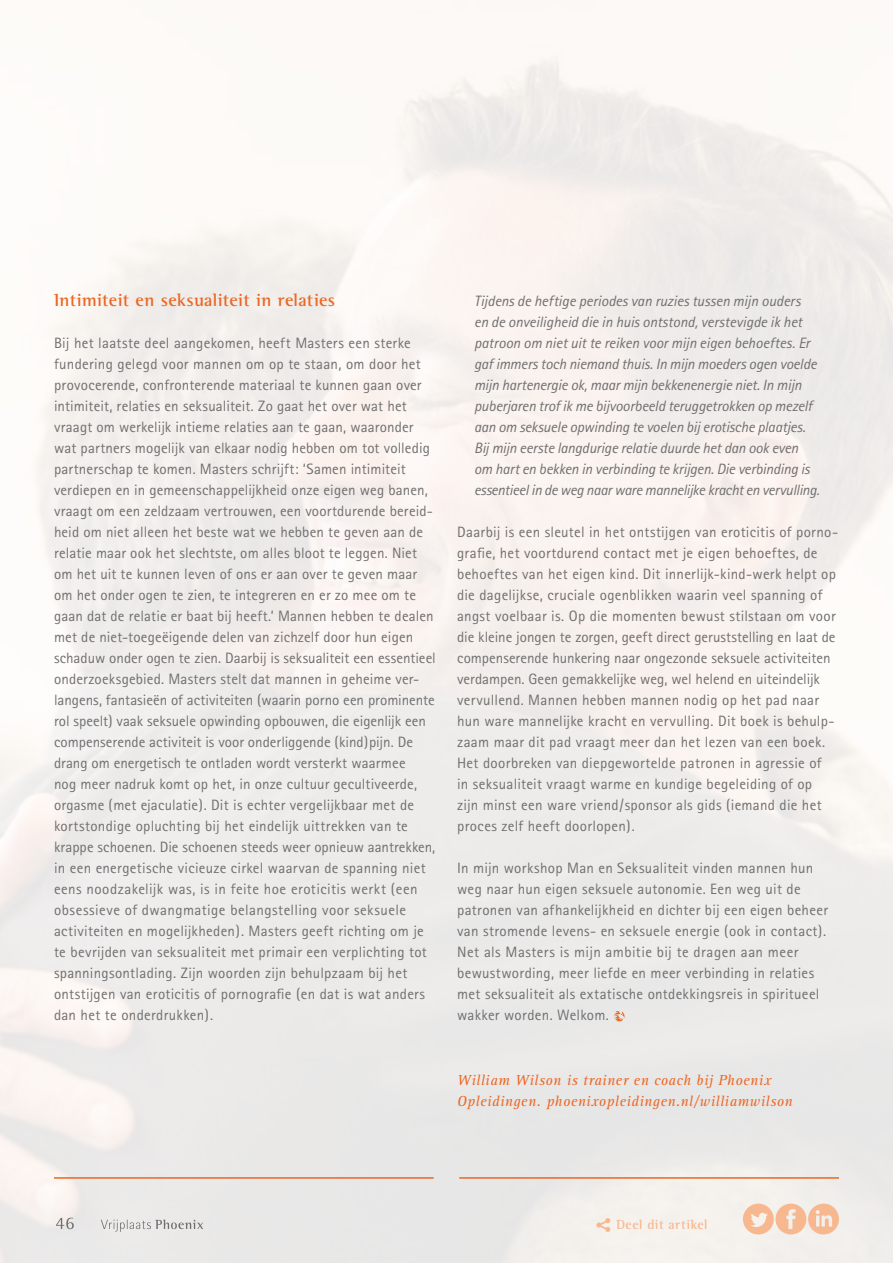
<style>
.page{position:relative;width:893px;height:1263px;background:#fff}
.page>*{position:absolute;margin:0;border:0;box-sizing:border-box;transform-origin:0 0}
.t1{font:700 18px "Rotis Semi Serif";letter-spacing:.015em;color:#ec6623}
.t2{font:15px/21px "Rotis Sans Serif";letter-spacing:.015em;color:#706f6f}
.t3{font:italic 15px/21px "Rotis Sans Serif";letter-spacing:-.01em;color:#706f6f}
.t4{font:italic 15px/21px "Rotis Serif";letter-spacing:.03em;color:#ec6623}
.t5{font:700 13.5px "Rotis Semi Serif";letter-spacing:.03em;color:#f8b88f}
</style>
<div class="page">
<svg style="left:614px;top:1011px;width:11px;height:11px"></svg>
<hr style="left:54px;top:1177px;width:380px;height:2px;background:#ec6623">
<hr style="left:459px;top:1177px;width:380px;height:2px;background:#ec6623">
<svg style="left:56px;top:1217px;width:147px;height:15px;background:#dad9d8"></svg>
<svg style="left:743px;top:1203px;width:96px;height:31px;background:#f6cdb2"></svg>
<svg style="left:596px;top:1218px;width:14px;height:14px"></svg>
<p class="t1" style="left:54px;top:289px;width:283px">Intimiteit en seksualiteit in relaties</p>
<p class="t2" style="left:54px;top:332px;width:383px">Bij het laatste deel aangekomen, heeft Masters een sterke fundering gelegd voor mannen om op te staan, om door het provocerende, confronterende materiaal te kunnen gaan over intimiteit, relaties en seksualiteit. Zo gaat het over wat het vraagt om werkelijk intieme relaties aan te gaan, waaronder wat partners mogelijk van elkaar nodig hebben om tot volledig partnerschap te komen. Masters schrijft: ‘Samen intimiteit verdiepen en in gemeenschappelijkheid onze eigen weg banen, vraagt om een zeldzaam vertrouwen, een voortdurende bereid&shy;heid om niet alleen het beste wat we hebben te geven aan de relatie maar ook het slechtste, om alles bloot te leggen. Niet om het uit te kunnen leven of ons er aan over te geven maar om het onder ogen te zien, te integreren en er zo mee om te gaan dat de relatie er baat bij heeft.’ Mannen hebben te dealen met de niet-toegeëigende delen van zichzelf door hun eigen schaduw onder ogen te zien. Daarbij is seksualiteit een essentieel onderzoeksgebied. Masters stelt dat mannen in geheime ver&shy;langens, fantasieën of activiteiten (waarin porno een prominente rol speelt) vaak seksuele opwinding opbouwen, die eigenlijk een compenserende activiteit is voor onderliggende (kind)pijn. De drang om energetisch te ontladen wordt versterkt waarmee<br>nog meer nadruk komt op het, in onze cultuur gecultiveerde, orgasme (met ejaculatie). Dit is echter vergelijkbaar met de kortstondige opluchting bij het eindelijk uittrekken van te krappe schoenen. Die schoenen steeds weer opnieuw aantrekken, in een energetische vicieuze cirkel waarvan de spanning niet eens noodzakelijk was, is in feite hoe eroticitis werkt (een obsessieve of dwangmatige belangstelling voor seksuele activiteiten en mogelijkheden). Masters geeft richting om je te bevrijden van seksualiteit met primair een verplichting tot spanningsontlading. Zijn woorden zijn behulpzaam bij het ontstijgen van eroticitis of pornografie (en dat is wat anders dan het te onderdrukken).</p>
<p class="t3" style="left:474px;top:291px;width:347px">Tijdens de heftige periodes van ruzies tussen mijn ouders<br>en de onveiligheid die in huis ontstond, verstevigde ik het patroon om niet uit te reiken voor mijn eigen behoeftes. Er gaf immers toch niemand thuis. In mijn moeders ogen voelde mijn hartenergie ok, maar mijn bekkenenergie niet. In mijn puberjaren trof ik me bijvoorbeeld teruggetrokken op mezelf aan om seksuele opwinding te voelen bij erotische plaatjes.<br>Bij mijn eerste langdurige relatie duurde het dan ook even om hart en bekken in verbinding te krijgen. Die verbinding is essentieel in de weg naar ware mannelijke kracht en vervulling.</p>
<p class="t2" style="left:457px;top:521px;width:383px">Daarbij is een sleutel in het ontstijgen van eroticitis of porno&shy;grafie, het voortdurend contact met je eigen behoeftes, de behoeftes van het eigen kind. Dit innerlijk-kind-werk helpt op die dagelijkse, cruciale ogenblikken waarin veel spanning of angst voelbaar is. Op die momenten bewust stilstaan om voor die kleine jongen te zorgen, geeft direct geruststelling en laat de compenserende hunkering naar ongezonde seksuele activiteiten verdampen. Geen gemakkelijke weg, wel helend en uiteindelijk vervullend. Mannen hebben mannen nodig op het pad naar hun ware mannelijke kracht en vervulling. Dit boek is behulp&shy;zaam maar dit pad vraagt meer dan het lezen van een boek.<br>Het doorbreken van diepgewortelde patronen in agressie of<br>in seksualiteit vraagt warme en kundige begeleiding of op<br>zijn minst een ware vriend/sponsor als gids (iemand die het proces zelf heeft doorlopen).</p>
<p class="t2" style="left:457px;top:857px;width:372px">In mijn workshop Man en Seksualiteit vinden mannen hun weg naar hun eigen seksuele autonomie. Een weg uit de patronen van afhankelijkheid en dichter bij een eigen beheer van stromende levens- en seksuele energie (ook in contact).<br>Net als Masters is mijn ambitie bij te dragen aan meer bewustwording, meer liefde en meer verbinding in relaties met seksualiteit als extatische ontdekkingsreis in spiritueel wakker worden. Welkom.</p>
<p class="t4" style="left:457px;top:1070px;width:337px">William Wilson is trainer en coach bij Phoenix<br>Opleidingen. phoenixopleidingen.nl/williamwilson</p>
<p class="t5" style="left:616px;top:1216px;width:93px">Deel dit artikel</p>
</div>
